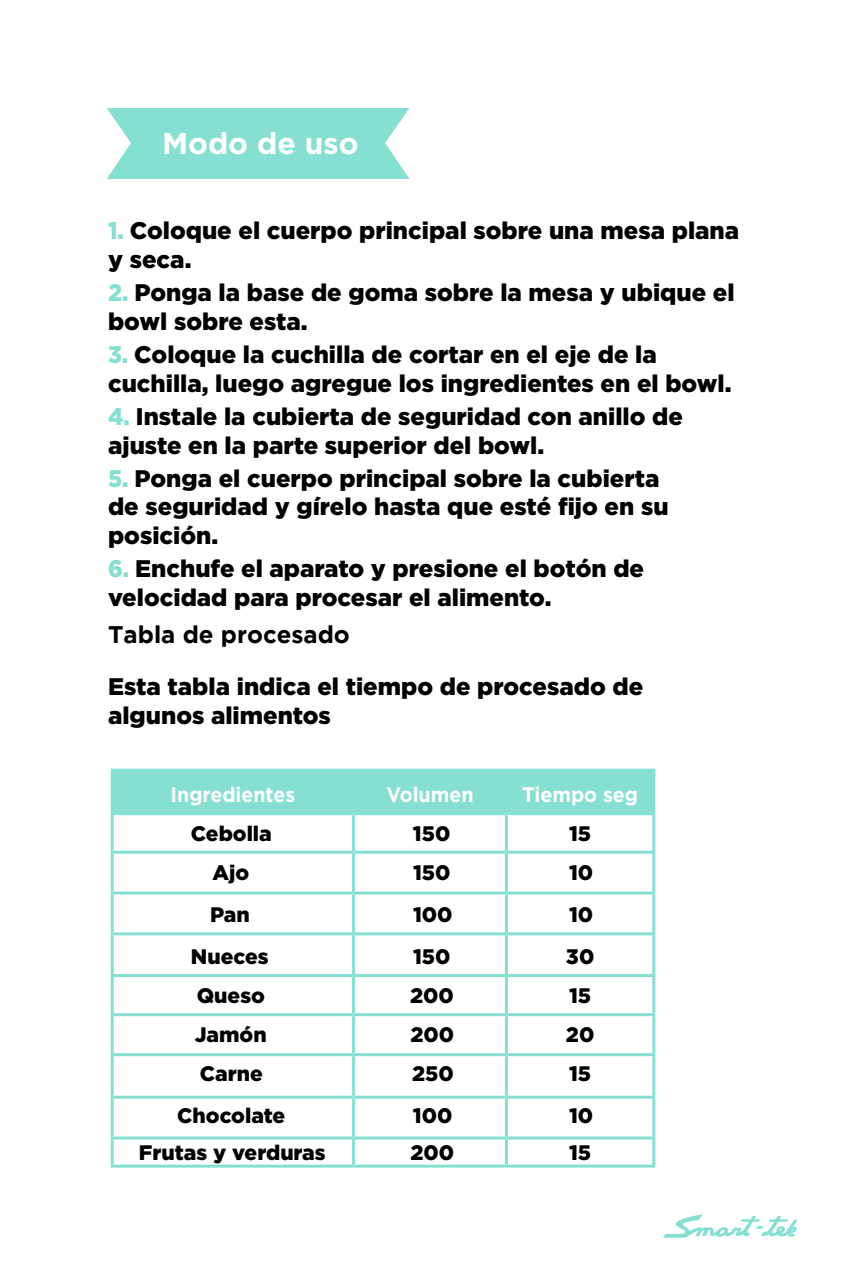
<style>
.page{position:relative;width:851px;height:1276px;background:#fff}
.page>*{position:absolute;margin:0;border:0;box-sizing:border-box;transform-origin:0 0}
.t1{font:700 30px "Gotham";color:#fff}
.t2{font:900 24px/28.8px "Gotham";color:#000}
.t3{font:700 24px "Gotham";color:#000}
.t4{font:900 21px "Gotham";color:#000}
.t5{font:700 21px "Gotham";color:#fff;scale:.93 1}
.s1{color:#85e0d1}
</style>
<div class="page">
<svg style="left:663px;top:1214px;width:134px;height:23px"></svg>
<svg style="left:107px;top:108px;width:302px;height:71px;background:#8ee2d4"></svg>
<div style="left:114px;top:771px;width:538px;height:41px;background:#85e0d1"></div>
<hr style="left:111px;top:768px;width:242px;height:3px;background:#85e0d1">
<hr style="left:111px;top:771px;width:3px;height:41px;background:#85e0d1">
<hr style="left:353px;top:768px;width:153px;height:3px;background:#85e0d1">
<hr style="left:352px;top:771px;width:3px;height:41px;background:#85e0d1">
<hr style="left:506px;top:768px;width:149px;height:3px;background:#85e0d1">
<hr style="left:505px;top:771px;width:3px;height:41px;background:#85e0d1">
<hr style="left:652px;top:771px;width:3px;height:41px;background:#85e0d1">
<hr style="left:111px;top:812px;width:242px;height:3px;background:#85e0d1">
<hr style="left:111px;top:815px;width:3px;height:35px;background:#85e0d1">
<hr style="left:353px;top:812px;width:153px;height:3px;background:#85e0d1">
<hr style="left:352px;top:815px;width:3px;height:35px;background:#85e0d1">
<hr style="left:506px;top:812px;width:149px;height:3px;background:#85e0d1">
<hr style="left:505px;top:815px;width:3px;height:35px;background:#85e0d1">
<hr style="left:652px;top:815px;width:3px;height:35px;background:#85e0d1">
<hr style="left:111px;top:850px;width:242px;height:3px;background:#85e0d1">
<hr style="left:111px;top:853px;width:3px;height:38px;background:#85e0d1">
<hr style="left:353px;top:850px;width:153px;height:3px;background:#85e0d1">
<hr style="left:352px;top:853px;width:3px;height:38px;background:#85e0d1">
<hr style="left:506px;top:850px;width:149px;height:3px;background:#85e0d1">
<hr style="left:505px;top:853px;width:3px;height:38px;background:#85e0d1">
<hr style="left:652px;top:853px;width:3px;height:38px;background:#85e0d1">
<hr style="left:111px;top:891px;width:242px;height:3px;background:#85e0d1">
<hr style="left:111px;top:894px;width:3px;height:38px;background:#85e0d1">
<hr style="left:353px;top:891px;width:153px;height:3px;background:#85e0d1">
<hr style="left:352px;top:894px;width:3px;height:38px;background:#85e0d1">
<hr style="left:506px;top:891px;width:149px;height:3px;background:#85e0d1">
<hr style="left:505px;top:894px;width:3px;height:38px;background:#85e0d1">
<hr style="left:652px;top:894px;width:3px;height:38px;background:#85e0d1">
<hr style="left:111px;top:932px;width:242px;height:3px;background:#85e0d1">
<hr style="left:111px;top:935px;width:3px;height:39px;background:#85e0d1">
<hr style="left:353px;top:932px;width:153px;height:3px;background:#85e0d1">
<hr style="left:352px;top:935px;width:3px;height:39px;background:#85e0d1">
<hr style="left:506px;top:932px;width:149px;height:3px;background:#85e0d1">
<hr style="left:505px;top:935px;width:3px;height:39px;background:#85e0d1">
<hr style="left:652px;top:935px;width:3px;height:39px;background:#85e0d1">
<hr style="left:111px;top:974px;width:242px;height:3px;background:#85e0d1">
<hr style="left:111px;top:977px;width:3px;height:36px;background:#85e0d1">
<hr style="left:353px;top:974px;width:153px;height:3px;background:#85e0d1">
<hr style="left:352px;top:977px;width:3px;height:36px;background:#85e0d1">
<hr style="left:506px;top:974px;width:149px;height:3px;background:#85e0d1">
<hr style="left:505px;top:977px;width:3px;height:36px;background:#85e0d1">
<hr style="left:652px;top:977px;width:3px;height:36px;background:#85e0d1">
<hr style="left:111px;top:1013px;width:242px;height:3px;background:#85e0d1">
<hr style="left:111px;top:1016px;width:3px;height:37px;background:#85e0d1">
<hr style="left:353px;top:1013px;width:153px;height:3px;background:#85e0d1">
<hr style="left:352px;top:1016px;width:3px;height:37px;background:#85e0d1">
<hr style="left:506px;top:1013px;width:149px;height:3px;background:#85e0d1">
<hr style="left:505px;top:1016px;width:3px;height:37px;background:#85e0d1">
<hr style="left:652px;top:1016px;width:3px;height:37px;background:#85e0d1">
<hr style="left:111px;top:1053px;width:242px;height:3px;background:#85e0d1">
<hr style="left:111px;top:1056px;width:3px;height:39px;background:#85e0d1">
<hr style="left:353px;top:1053px;width:153px;height:3px;background:#85e0d1">
<hr style="left:352px;top:1056px;width:3px;height:39px;background:#85e0d1">
<hr style="left:506px;top:1053px;width:149px;height:3px;background:#85e0d1">
<hr style="left:505px;top:1056px;width:3px;height:39px;background:#85e0d1">
<hr style="left:652px;top:1056px;width:3px;height:39px;background:#85e0d1">
<hr style="left:111px;top:1095px;width:242px;height:3px;background:#85e0d1">
<hr style="left:111px;top:1098px;width:3px;height:38px;background:#85e0d1">
<hr style="left:353px;top:1095px;width:153px;height:3px;background:#85e0d1">
<hr style="left:352px;top:1098px;width:3px;height:38px;background:#85e0d1">
<hr style="left:506px;top:1095px;width:149px;height:3px;background:#85e0d1">
<hr style="left:505px;top:1098px;width:3px;height:38px;background:#85e0d1">
<hr style="left:652px;top:1098px;width:3px;height:38px;background:#85e0d1">
<hr style="left:111px;top:1136px;width:242px;height:3px;background:#85e0d1">
<hr style="left:111px;top:1139px;width:3px;height:25px;background:#85e0d1">
<hr style="left:353px;top:1136px;width:153px;height:3px;background:#85e0d1">
<hr style="left:352px;top:1139px;width:3px;height:25px;background:#85e0d1">
<hr style="left:506px;top:1136px;width:149px;height:3px;background:#85e0d1">
<hr style="left:505px;top:1139px;width:3px;height:25px;background:#85e0d1">
<hr style="left:652px;top:1139px;width:3px;height:25px;background:#85e0d1">
<hr style="left:111px;top:1164px;width:242px;height:3px;background:#85e0d1">
<hr style="left:353px;top:1164px;width:153px;height:3px;background:#85e0d1">
<hr style="left:506px;top:1164px;width:149px;height:3px;background:#85e0d1">
<p class="t1" style="left:162px;top:126px;width:198px">Modo de uso</p>
<p class="t2" style="left:108px;top:216px;width:632px"><span class="s1">1.</span> Coloque el cuerpo principal sobre una mesa plana y seca.</p>
<p class="t2" style="left:108px;top:278px;width:628px"><span class="s1">2.</span> Ponga la base de goma sobre la mesa y ubique el bowl sobre esta.</p>
<p class="t2" style="left:108px;top:339px;width:625px"><span class="s1">3.</span> Coloque la cuchilla de cortar en el eje de la cuchilla, luego agregue los ingredientes en el bowl.</p>
<p class="t2" style="left:108px;top:401px;width:576px"><span class="s1">4.</span> Instale la cubierta de seguridad con anillo de ajuste en la parte superior del bowl.</p>
<p class="t2" style="left:108px;top:463px;width:562px"><span class="s1">5.</span> Ponga el cuerpo principal sobre la cubierta de seguridad y gírelo hasta que esté fijo en su posición.</p>
<p class="t2" style="left:108px;top:554px;width:537px"><span class="s1">6.</span> Enchufe el aparato y presione el botón de velocidad para procesar el alimento.</p>
<p class="t3" style="left:108px;top:620px;width:243px">Tabla de procesado</p>
<p class="t2" style="left:108px;top:672px;width:536px">Esta tabla indica el tiempo de procesado de algunos alimentos</p>
<p class="t5" style="left:171px;top:782px;width:135px">Ingredientes</p>
<p class="t5" style="left:386px;top:782px;width:95px">Volumen</p>
<p class="t5" style="left:522px;top:782px;width:126px">Tiempo seg</p>
<p class="t4" style="left:191px;top:822px;width:82px">Cebolla</p>
<p class="t4" style="left:413px;top:822px;width:39px">150</p>
<p class="t4" style="left:569px;top:822px;width:24px">15</p>
<p class="t4" style="left:212px;top:861px;width:38px">Ajo</p>
<p class="t4" style="left:413px;top:861px;width:39px">150</p>
<p class="t4" style="left:569px;top:861px;width:26px">10</p>
<p class="t4" style="left:210px;top:903px;width:41px">Pan</p>
<p class="t4" style="left:413px;top:903px;width:41px">100</p>
<p class="t4" style="left:569px;top:903px;width:26px">10</p>
<p class="t4" style="left:191px;top:945px;width:79px">Nueces</p>
<p class="t4" style="left:413px;top:945px;width:39px">150</p>
<p class="t4" style="left:566px;top:945px;width:30px">30</p>
<p class="t4" style="left:197px;top:984px;width:70px">Queso</p>
<p class="t4" style="left:410px;top:984px;width:45px">200</p>
<p class="t4" style="left:569px;top:984px;width:24px">15</p>
<p class="t4" style="left:195px;top:1023px;width:73px">Jamón</p>
<p class="t4" style="left:410px;top:1023px;width:45px">200</p>
<p class="t4" style="left:566px;top:1023px;width:30px">20</p>
<p class="t4" style="left:200px;top:1062px;width:64px">Carne</p>
<p class="t4" style="left:412px;top:1062px;width:43px">250</p>
<p class="t4" style="left:569px;top:1062px;width:24px">15</p>
<p class="t4" style="left:177px;top:1104px;width:110px">Chocolate</p>
<p class="t4" style="left:413px;top:1104px;width:41px">100</p>
<p class="t4" style="left:569px;top:1104px;width:26px">10</p>
<p class="t4" style="left:139px;top:1140px;width:188px">Frutas y verduras</p>
<p class="t4" style="left:410px;top:1140px;width:45px">200</p>
<p class="t4" style="left:569px;top:1140px;width:24px">15</p>
</div>
